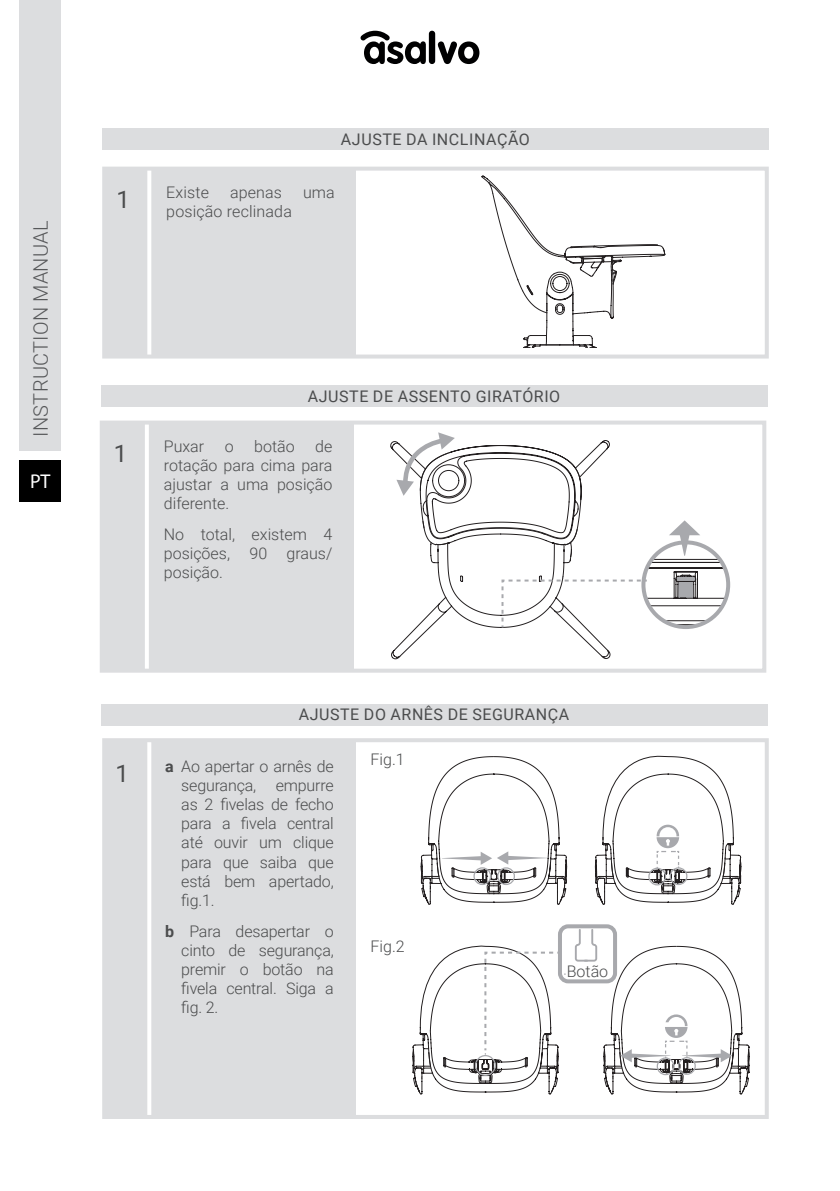
<style>
.page{position:relative;width:840px;height:1191px;background:#fff}
.page>*{position:absolute;margin:0;border:0;box-sizing:border-box;transform-origin:0 0}
.t1{font:24px "Roboto";color:#4b4c4d}
.t2{font:300 20px "Roboto";letter-spacing:.015em;color:#57585a}
.t3{font:20px "Myriad Pro";color:#fff}
.t4{font:300 16px/19.2px "Roboto";color:#4b4c4d;text-align:justify}
.t5{font:16px "Roboto";letter-spacing:.035em;color:#4b4c4d}
.s1{font-weight:700}
</style>
<div class="page">
<div style="left:19px;top:0;width:42px;height:451px;background:#dcdddf"></div>
<div style="left:19px;top:460px;width:42px;height:42px;background:#000"></div>
<div style="left:428px;top:31px;width:7px;height:33px;background:#000001;border-radius:3px"></div>
<svg style="left:437px;top:41px;width:42px;height:23px"></svg>
<svg style="left:360px;top:31px;width:65px;height:33px"></svg>
<div style="left:104px;top:169px;width:251px;height:187px;background:#dcdddf"></div>
<hr style="left:147px;top:169px;width:4px;height:187px;background:#fff">
<div style="left:102px;top:167px;width:666px;height:191px;border:4px solid #dcdddf"></div>
<div style="left:102px;top:422px;width:251px;height:248px;background:#dcdddf"></div>
<hr style="left:145px;top:422px;width:4px;height:248px;background:#fff">
<div style="left:100px;top:420px;width:665px;height:252px;border:4px solid #dcdddf"></div>
<div style="left:104px;top:740px;width:251px;height:377px;background:#dcdddf"></div>
<hr style="left:147px;top:740px;width:4px;height:377px;background:#fff">
<div style="left:102px;top:738px;width:666px;height:381px;border:4px solid #dcdddf"></div>
<div style="left:102px;top:129px;width:666px;height:21px;background:#dcdddf"></div>
<div style="left:101px;top:385px;width:666px;height:22px;background:#dcdddf"></div>
<div style="left:101px;top:704px;width:666px;height:21px;background:#dcdddf"></div>
<svg style="left:391px;top:441px;width:219px;height:218px"></svg>
<svg style="left:500px;top:520px;width:227px;height:109px"></svg>
<svg style="left:396px;top:432px;width:58px;height:64px"></svg>
<svg style="left:420px;top:755px;width:321px;height:150px"></svg>
<svg style="left:412px;top:945px;width:153px;height:150px"></svg>
<div style="left:557px;top:924px;width:59px;height:59px;border:4px solid #a8a9ad;border-radius:8px"></div>
<svg style="left:574px;top:929px;width:175px;height:166px"></svg>
<svg style="left:481px;top:175px;width:185px;height:173px"></svg>
<p class="t2" style="left:27px;top:437px;width:218px;rotate:-90deg">INSTRUCTION MANUAL</p>
<p class="t3" style="left:30px;top:469px;width:22px">PT</p>
<h1 class="t1" style="left:116px;top:182px;width:15px">1</h1>
<p class="t5" style="left:341px;top:128px;width:190px">AJUSTE DA INCLINAÇÃO</p>
<p class="t4" style="left:166px;top:182px;width:44px">Existe</p>
<p class="t4" style="left:230px;top:182px;width:53px">apenas</p>
<p class="t4" style="left:303px;top:182px;width:33px">uma</p>
<p class="t4" style="left:166px;top:201px;width:127px">posição reclinada</p>
<h1 class="t1" style="left:114px;top:436px;width:15px">1</h1>
<p class="t5" style="left:307px;top:385px;width:254px">AJUSTE DE ASSENTO GIRATÓRIO</p>
<p class="t4" style="left:164px;top:436px;width:170px;text-indent:151px">de rotação para cima para ajustar a uma posição diferente.</p>
<p class="t4" style="left:164px;top:524px;width:170px">No total, existem 4 posições, 90 graus/ posição.</p>
<p class="t4" style="left:164px;top:436px;width:42px">Puxar</p>
<p class="t4" style="left:225px;top:436px;width:10px">o</p>
<p class="t4" style="left:254px;top:436px;width:42px">botão</p>
<h1 class="t1" style="left:115px;top:756px;width:15px">1</h1>
<p class="t5" style="left:298px;top:703px;width:272px">AJUSTE DO ARNÊS DE SEGURANÇA</p>
<p class="t4" style="left:181px;top:755px;width:154px;text-indent:-16px"><span class="s1">a</span> Ao apertar o arnês de segurança, empurre as 2 fivelas de fecho para a fivela central até ouvir um clique para que saiba que está bem apertado, fig.1.</p>
<p class="t4" style="left:181px;top:920px;width:154px;text-indent:-16px"><span class="s1">b</span> Para desapertar o cinto de segurança, premir o botão na fivela central. Siga a fig. 2.</p>
<p class="t4" style="left:370px;top:749px;width:36px">Fig.1</p>
<p class="t4" style="left:370px;top:936px;width:36px">Fig.2</p>
<p class="t4" style="left:566px;top:961px;width:43px">Botão</p>
</div>
